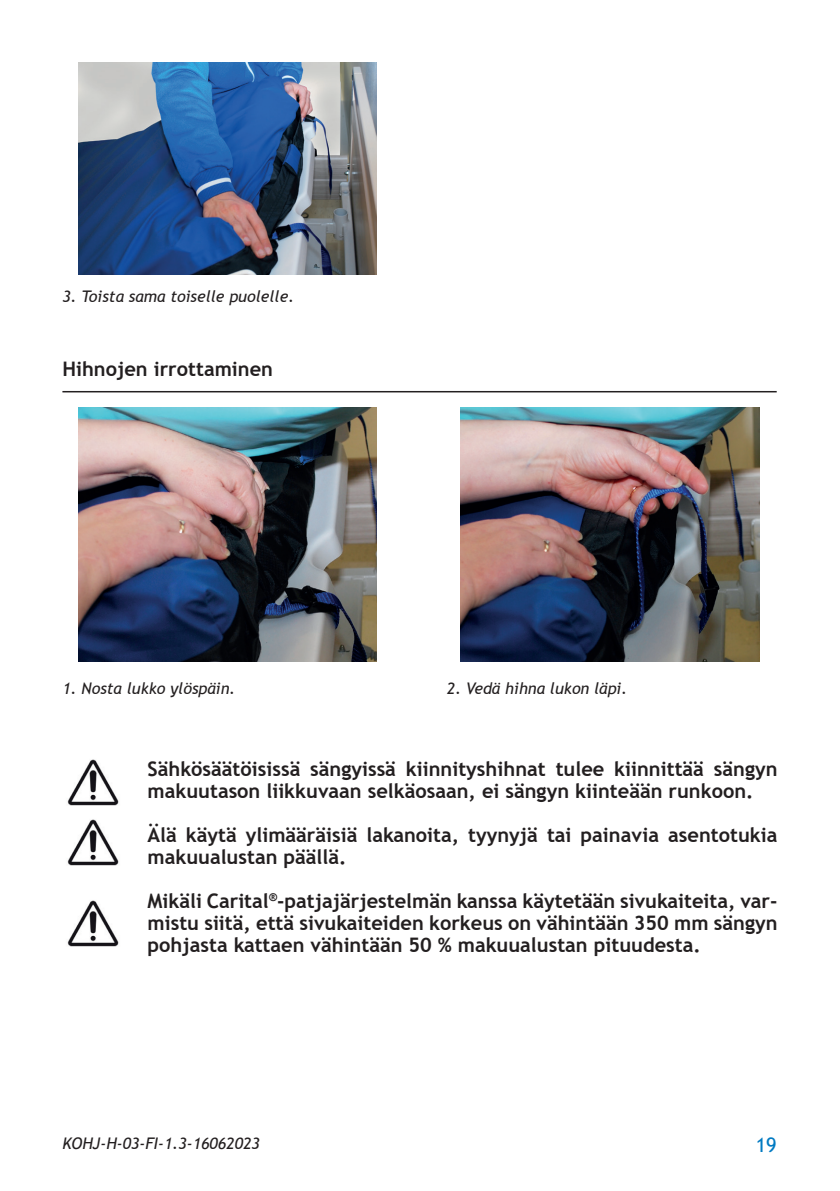
<style>
.page{position:relative;width:840px;height:1191px;background:#fff}
.page>*{position:absolute;margin:0;border:0;box-sizing:border-box;transform-origin:0 0}
.t1{font:700 20px/22px "Trebuchet MS";color:#231f20}
.t2{font:20px "Trebuchet MS";color:#007ac2}
.t3{font:italic 16px "Trebuchet MS";color:#231f20}
</style>
<div class="page">
<img style="left:78px;top:408px;width:298px;height:254px">
<img style="left:460px;top:408px;width:298px;height:253px">
<hr style="left:62px;top:391px;width:714px;height:1px;background:#231f20">
<img style="left:67px;top:819px;width:52px;height:47px">
<img style="left:67px;top:759px;width:52px;height:47px">
<img style="left:78px;top:62px;width:299px;height:212px">
<img style="left:67px;top:900px;width:52px;height:47px">
<p class="t3" style="left:62px;top:287px;width:233px">3. Toista sama toiselle puolelle.</p>
<p class="t1" style="left:62px;top:358px;width:212px">Hihnojen irrottaminen</p>
<p class="t3" style="left:62px;top:678px;width:174px">1. Nosta lukko ylöspäin.</p>
<p class="t3" style="left:446px;top:678px;width:182px">2. Vedä hihna lukon läpi.</p>
<p class="t1" style="left:147px;top:757px;width:631px">Sähkösäätöisissä sängyissä kiinnityshihnat tulee kiinnittää sängyn makuutason liikkuvaan selkäosaan, ei sängyn kiinteään runkoon.</p>
<p class="t1" style="left:147px;top:823px;width:631px">Älä käytä ylimääräisiä lakanoita, tyynyjä tai painavia asentotukia makuualustan päällä.</p>
<p class="t1" style="left:147px;top:889px;width:631px;text-align:justify">Mikäli Carital<sup>®</sup>-patjajärjestelmän kanssa käytetään sivukaiteita, var&shy;mistu siitä, että sivukaiteiden korkeus on vähintään 350 mm sängyn pohjasta kattaen vähintään 50 % makuualustan pituudesta.</p>
<p class="t3" style="left:62px;top:1133px;width:199px">KOHJ-H-03-FI-1.3-16062023</p>
<p class="t2" style="left:755px;top:1132px;width:22px">19</p>
</div>
